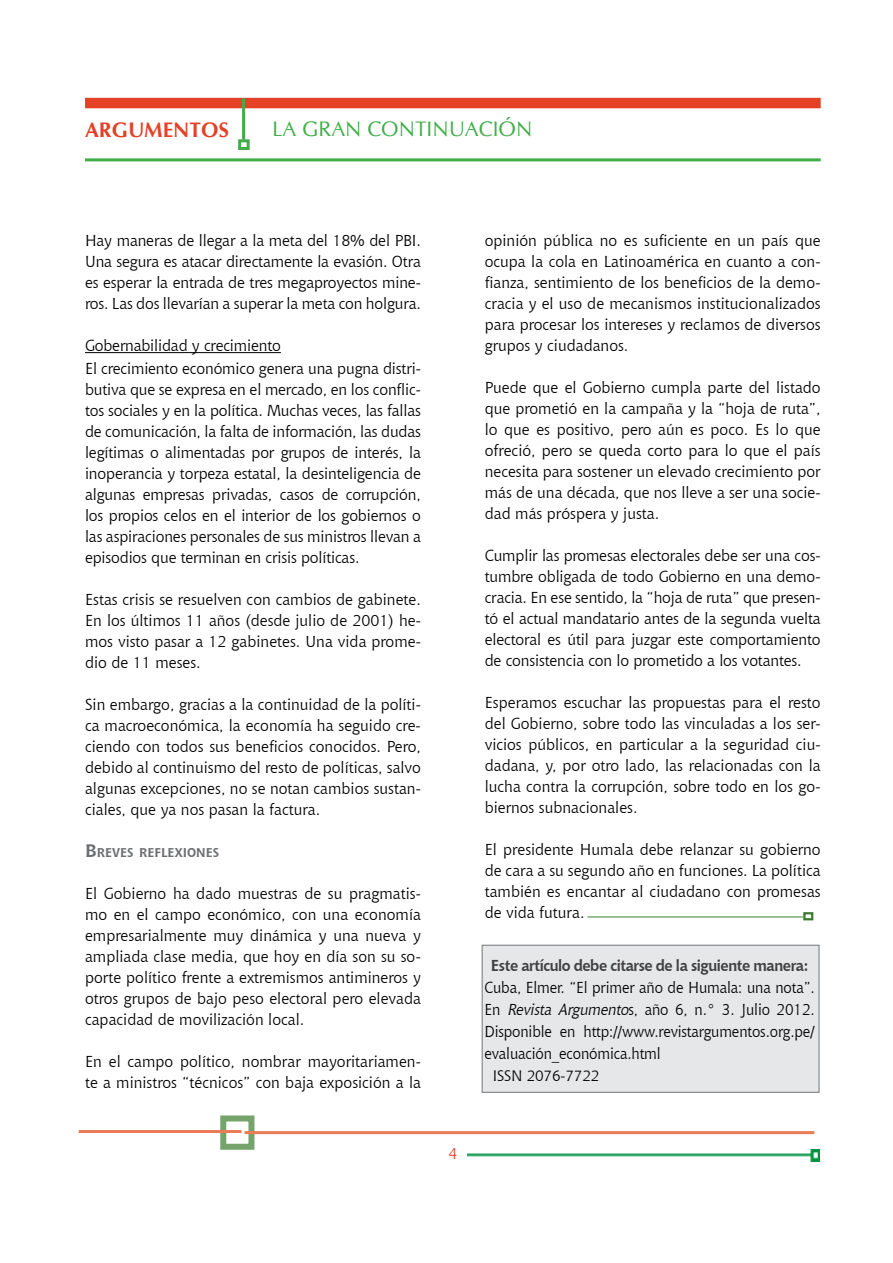
<style>
.page{position:relative;width:893px;height:1263px;background:#fff}
.page>*{position:absolute;margin:0;border:0;box-sizing:border-box;transform-origin:0 0}
.t1{font:21px "CG Omega";color:#41ad49}
.t2{font:700 21px "CG Omega";color:#e44126}
.t3{font:15.75px/21px "Chianti BT";color:#000;text-align:justify}
.t4{font:15.75px/22px "Chianti BT";color:#000;text-align:justify;scale:.95 1}
.t5{font:700 15.75px "Chianti BT";letter-spacing:-.03em;color:#414042;scale:.95 1}
.t6{font:15.75px "Chianti BT";color:#e44126}
.t7{font:15px "Chianti BT";letter-spacing:-.01em;color:#000}
.t8{font:700 12.6px "Chianti BT";color:#6d6e71}
.s1{font-size:18px}
.s2{font-style:italic}
</style>
<div class="page">
<img style="left:467px;top:1150px;width:353px;height:12px">
<div style="left:85px;top:98px;width:736px;height:10px;background:#e44126"></div>
<hr style="left:242px;top:98px;width:3px;height:42px;background:#41ad49">
<div style="left:238px;top:139px;width:12px;height:11px;border:3px solid #41ad49"></div>
<hr style="left:85px;top:158px;width:736px;height:3px;background:#41ad49">
<hr style="left:85px;top:352px;width:196px;height:1px;background:#000">
<div style="left:482px;top:945px;width:338px;height:148px;background:#e6e7e8;border:1px solid #808285"></div>
<div style="left:803px;top:912px;width:10px;height:8px;border:2px solid #387c2b"></div>
<hr style="left:587px;top:916px;width:216px;height:1px;background:#387c2b">
<div style="left:220px;top:1115px;width:34px;height:35px;border:6px solid #74a36b"></div>
<hr style="left:245px;top:1131px;width:569px;height:3px;background:#eb7c56">
<hr style="left:79px;top:1130px;width:163px;height:3px;background:#eb7c56">
<h1 class="t2" style="left:85px;top:117px;width:146px">ARGUMENTOS</h1>
<h1 class="t1" style="left:272px;top:116px;width:262px">LA GRAN CONTINUACIÓN</h1>
<p class="t3" style="left:85px;top:229px;width:337px">Hay maneras de llegar a la meta del 18% del PBI.<br>Una segura es atacar directamente la evasión. Otra es esperar la entrada de tres megaproyectos mine&shy;ros. Las dos llevarían a superar la meta con holgura.</p>
<p class="t3" style="left:85px;top:333px;width:337px;line-height:23.1px">Gobernabilidad y crecimiento<br>El crecimiento económico genera una pugna distri-</p>
<p class="t3" style="left:85px;top:378px;width:337px">butiva que se expresa en el mercado, en los conflic&shy;tos sociales y en la política. Muchas veces, las fallas de comunicación, la falta de información, las dudas legítimas o alimentadas por grupos de interés, la inoperancia y torpeza estatal, la desinteligencia de algunas empresas privadas, casos de corrupción, los propios celos en el interior de los gobiernos o las aspiraciones personales de sus ministros llevan a episodios que terminan en crisis políticas.</p>
<p class="t3" style="left:85px;top:588px;width:337px">Estas crisis se resuelven con cambios de gabinete.<br>En los últimos 11 años (desde julio de 2001) he&shy;mos visto pasar a 12 gabinetes. Una vida prome&shy;dio de 11 meses.</p>
<p class="t3" style="left:85px;top:693px;width:337px">Sin embargo, gracias a la continuidad de la políti&shy;ca macroeconómica, la economía ha seguido cre&shy;ciendo con todos sus beneficios conocidos. Pero, debido al continuismo del resto de políticas, salvo algunas excepciones, no se notan cambios sustan&shy;ciales, que ya nos pasan la factura.</p>
<p class="t8" style="left:85px;top:844px;width:136px"><span class="s1">B</span>REVES REFLEXIONES</p>
<p class="t3" style="left:85px;top:882px;width:337px">El Gobierno ha dado muestras de su pragmatis&shy;mo en el campo económico, con una economía empresarialmente muy dinámica y una nueva y ampliada clase media, que hoy en día son su so&shy;porte político frente a extremismos antimineros y otros grupos de bajo peso electoral pero elevada capacidad de movilización local.</p>
<p class="t3" style="left:85px;top:1050px;width:337px">En el campo político, nombrar mayoritariamen&shy;te a ministros “técnicos” con baja exposición a la</p>
<p class="t6" style="left:448px;top:1142px;width:11px">4</p>
<p class="t3" style="left:485px;top:229px;width:337px">opinión pública no es suficiente en un país que ocupa la cola en Latinoamérica en cuanto a con&shy;fianza, sentimiento de los beneficios de la demo&shy;cracia y el uso de mecanismos institucionalizados para procesar los intereses y reclamos de diversos grupos y ciudadanos.</p>
<p class="t3" style="left:485px;top:376px;width:337px">Puede que el Gobierno cumpla parte del listado que prometió en la campaña y la “hoja de ruta”, lo que es positivo, pero aún es poco. Es lo que ofreció, pero se queda corto para lo que el país necesita para sostener un elevado crecimiento por más de una década, que nos lleve a ser una socie&shy;dad más próspera y justa.</p>
<p class="t3" style="left:485px;top:544px;width:337px">Cumplir las promesas electorales debe ser una cos&shy;tumbre obligada de todo Gobierno en una demo&shy;cracia. En ese sentido, la “hoja de ruta” que presen&shy;tó el actual mandatario antes de la segunda vuelta electoral es útil para juzgar este comportamiento de consistencia con lo prometido a los votantes.</p>
<p class="t3" style="left:485px;top:691px;width:337px">Esperamos escuchar las propuestas para el resto del Gobierno, sobre todo las vinculadas a los ser&shy;vicios públicos, en particular a la seguridad ciu&shy;dadana, y, por otro lado, las relacionadas con la lucha contra la corrupción, sobre todo en los go&shy;biernos subnacionales.</p>
<p class="t3" style="left:485px;top:838px;width:337px">El presidente Humala debe relanzar su gobierno de cara a su segundo año en funciones. La política también es encantar al ciudadano con promesas de vida futura.</p>
<p class="t5" style="left:491px;top:954px;width:336px">Este artículo debe citarse de la siguiente manera:</p>
<p class="t4" style="left:485px;top:976px;width:349px">Cuba, Elmer. “El primer año de Humala: una nota”.<br>En <span class="s2">Revista Argumento</span>s, año 6, n.° 3. Julio 2012.<br>Disponible en http://www.revistargumentos.org.pe/ evaluación_económica.html</p>
<p class="t7" style="left:493px;top:1066px;width:108px">ISSN 2076-7722</p>
</div>
